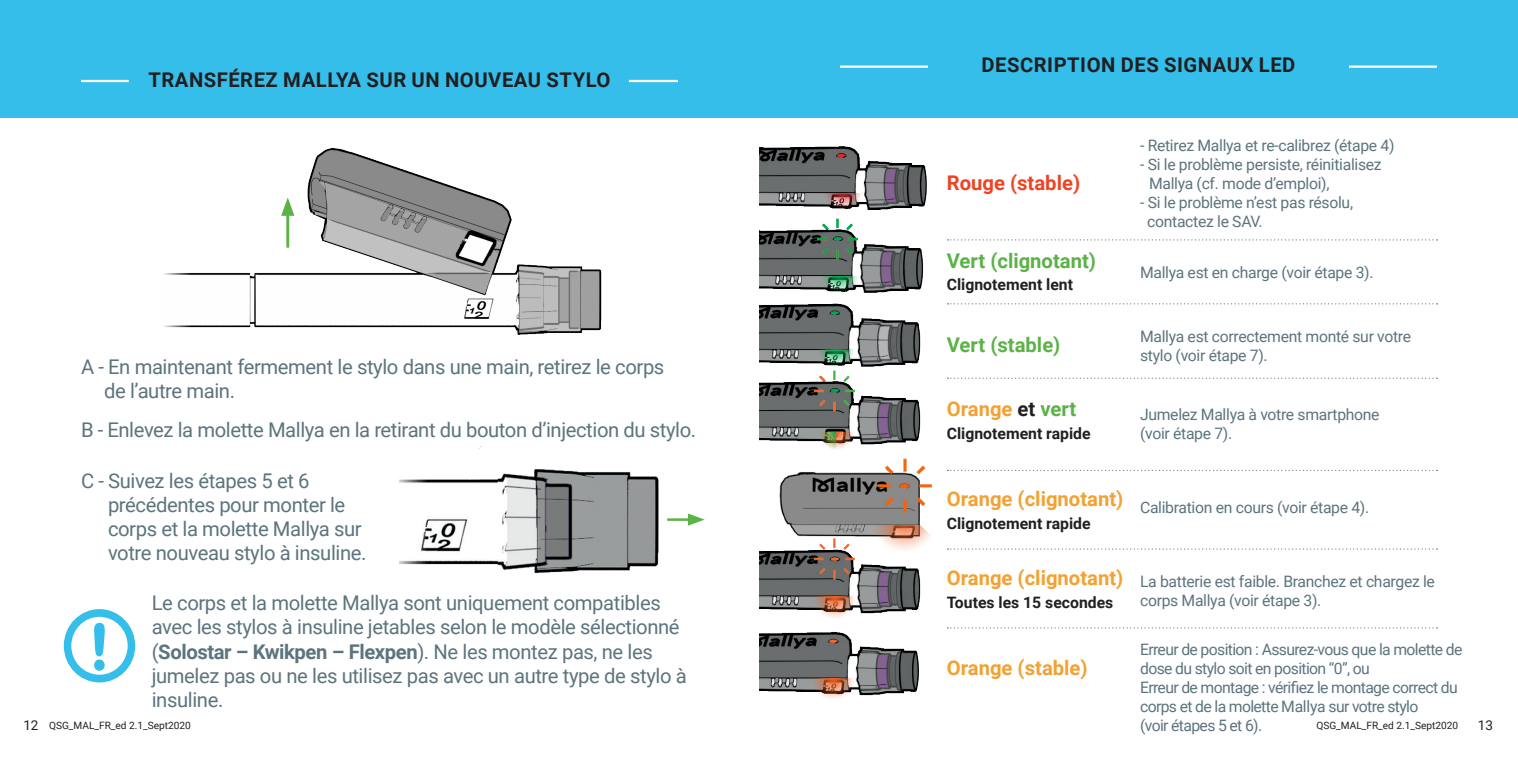
<style>
.page{position:relative;width:1518px;height:759px;background:#fff}
.page>*{position:absolute;margin:0;border:0;box-sizing:border-box;transform-origin:0 0}
.t1{font:20.25px/24.3px "Roboto";letter-spacing:-.02em;color:#5c747e}
.t2{font:700 20.25px "Roboto";color:#f2a132}
.t3{font:700 20.25px "Roboto";letter-spacing:.025em;color:#231f20}
.t4{font:700 20.25px "Roboto";color:#5bb246}
.t5{font:700 20.25px "Roboto";color:#ef4222}
.t6{font:15.75px/18.9px "Roboto";letter-spacing:-.02em;color:#5c747e}
.t7{font:15.75px "Roboto";letter-spacing:-.04em;color:#5c747e}
.t8{font:700 15.75px "Roboto";color:#231f20}
.t9{font:13.5px "Roboto";color:#231f20}
.t10{font:10.12px "Roboto";color:#231f20}
.s1{font-weight:700}
.s2{color:#231f20}
.s3{color:#5bb246}
.s4{font-size:13.5px}
</style>
<div class="page">
<div style="left:0;top:0;width:1518px;height:117px;background:#36beeb"></div>
<hr style="left:81px;top:80px;width:48px;height:2px;background:#fff">
<hr style="left:629px;top:80px;width:49px;height:2px;background:#fff">
<svg style="left:64px;top:609px;width:71px;height:73px"></svg>
<img style="left:164px;top:148px;width:438px;height:187px">
<hr style="left:286px;top:211px;width:3px;height:37px;background:#5bb246">
<svg style="left:281px;top:198px;width:13px;height:18px"></svg>
<img style="left:399px;top:446px;width:260px;height:128px">
<hr style="left:667px;top:518px;width:25px;height:3px;background:#5bb246">
<svg style="left:688px;top:514px;width:17px;height:12px"></svg>
<hr style="left:840px;top:66px;width:88px;height:2px;background:#fff">
<hr style="left:1349px;top:66px;width:88px;height:2px;background:#fff">
<svg style="left:947px;top:239px;width:490px;height:1px"></svg>
<svg style="left:947px;top:303px;width:490px;height:1px"></svg>
<svg style="left:947px;top:378px;width:490px;height:1px"></svg>
<svg style="left:968px;top:470px;width:469px;height:1px"></svg>
<svg style="left:968px;top:548px;width:469px;height:2px"></svg>
<svg style="left:947px;top:627px;width:490px;height:1px"></svg>
<img style="left:759px;top:146px;width:168px;height:64px">
<img style="left:759px;top:218px;width:164px;height:74px">
<img style="left:759px;top:292px;width:162px;height:79px">
<img style="left:759px;top:371px;width:162px;height:74px">
<img style="left:759px;top:565px;width:162px;height:49px">
<img style="left:759px;top:632px;width:160px;height:64px">
<img style="left:817px;top:433px;width:38px;height:14px">
<img style="left:818px;top:276px;width:42px;height:16px">
<img style="left:814px;top:350px;width:42px;height:16px">
<img style="left:821px;top:193px;width:42px;height:16px">
<img style="left:811px;top:597px;width:46px;height:21px">
<img style="left:810px;top:678px;width:45px;height:21px">
<img style="left:759px;top:447px;width:207px;height:118px">
<img style="left:867px;top:525px;width:72px;height:27px">
<p class="t3" style="left:148px;top:65px;width:464px">TRANSFÉREZ MALLYA SUR UN NOUVEAU STYLO</p>
<p class="t3" style="left:982px;top:51px;width:315px">DESCRIPTION DES SIGNAUX LED</p>
<p class="t5" style="left:947px;top:169px;width:135px">Rouge (stable)</p>
<p class="t4" style="left:947px;top:246px;width:151px">Vert (clignotant)</p>
<p class="t8" style="left:947px;top:274px;width:128px">Clignotement lent</p>
<p class="t6" style="left:1140px;top:135px;width:256px">- Retirez Mallya et re-calibrez (étape 4)</p>
<p class="t6" style="left:1140px;top:154px;width:243px">- Si le problème persiste, réinitialisez</p>
<p class="t6" style="left:1149px;top:173px;width:182px">Mallya (cf. mode d’emploi),</p>
<p class="t6" style="left:1140px;top:192px;width:214px">- Si le problème n’est pas résolu,</p>
<p class="t6" style="left:1147px;top:211px;width:117px">contactez le SAV.</p>
<p class="t6" style="left:1140px;top:263px;width:235px">Mallya est en charge (voir étape 3).</p>
<p class="t6" style="left:1140px;top:327px;width:273px">Mallya est correctement monté sur votre stylo (voir étape 7).</p>
<p class="t4" style="left:947px;top:330px;width:115px">Vert (stable)</p>
<p class="t1" style="left:81px;top:353px;width:585px">A - En maintenant fermement le stylo dans une main, retirez le corps</p>
<p class="t1" style="left:104px;top:378px;width:132px">de l’autre main.</p>
<p class="t1" style="left:81px;top:417px;width:617px">B - Enlevez la molette Mallya en la retirant du bouton d’injection du stylo.</p>
<p class="t1" style="left:81px;top:467px;width:230px">C - Suivez les étapes 5 et 6</p>
<p class="t1" style="left:108px;top:492px;width:260px">précédentes pour monter le corps et la molette Mallya sur votre nouveau stylo à insuline.</p>
<p class="t1" style="left:152px;top:590px;width:536px">Le corps et la molette Mallya sont uniquement compatibles avec les stylos à insuline jetables selon le modèle sélectionné (<span class="s1">Solostar – Kwikpen – Flexpen</span>). Ne les montez pas, ne les jumelez pas ou ne les utilisez pas avec un autre type de stylo à insuline.</p>
<p class="t2" style="left:947px;top:395px;width:131px">Orange <span class="s2">et</span> <span class="s3">vert</span></p>
<p class="t8" style="left:947px;top:422px;width:145px">Clignotement rapide</p>
<p class="t6" style="left:1140px;top:404px;width:241px">Jumelez Mallya à votre smartphone</p>
<p class="t6" style="left:1140px;top:423px;width:94px">(voir étape 7).</p>
<p class="t2" style="left:947px;top:485px;width:178px">Orange (clignotant)</p>
<p class="t8" style="left:947px;top:512px;width:145px">Clignotement rapide</p>
<p class="t2" style="left:947px;top:564px;width:178px">Orange (clignotant)</p>
<p class="t8" style="left:947px;top:591px;width:168px">Toutes les 15 secondes</p>
<p class="t6" style="left:1140px;top:498px;width:231px">Calibration en cours (voir étape 4).</p>
<p class="t6" style="left:1140px;top:572px;width:296px">La batterie est faible. Branchez et chargez le corps Mallya (voir étape 3).</p>
<p class="t7" style="left:1140px;top:638px;width:324px">Erreur de position : Assurez-vous que la molette de</p>
<p class="t7" style="left:1140px;top:657px;width:231px">dose du stylo soit en position “0”, ou</p>
<p class="t7" style="left:1140px;top:676px;width:319px">Erreur de montage : vérifiez le montage correct du</p>
<p class="t7" style="left:1140px;top:695px;width:280px">corps et de la molette Mallya sur votre stylo</p>
<p class="t7" style="left:1140px;top:714px;width:124px">(voir étapes 5 et 6).</p>
<p class="t2" style="left:947px;top:653px;width:142px">Orange (stable)</p>
<p class="t10" style="left:23px;top:719px;width:169px"><span class="s4">12</span> QSG_MAL_FR_ed 2.1_Sept2020</p>
<p class="t10" style="left:1316px;top:719px;width:143px">QSG_MAL_FR_ed 2.1_Sept2020</p>
<p class="t9" style="left:1478px;top:716px;width:17px">13</p>
</div>
